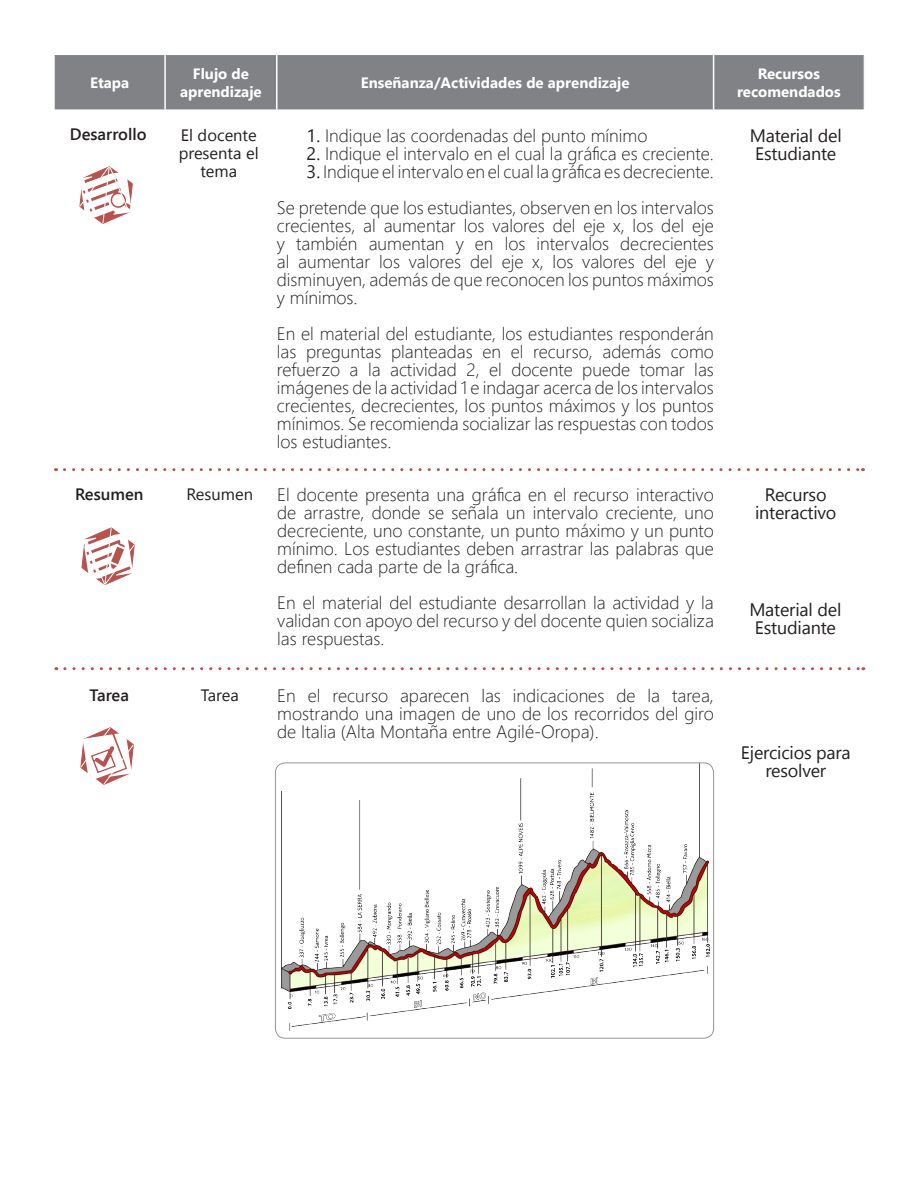
<style>
.page{position:relative;width:918px;height:1188px;background:#fff}
.page>*{position:absolute;margin:0;border:0;box-sizing:border-box;transform-origin:0 0}
.Tex_gen{font:300 18px/18px "Segoe UI";color:#231f20;text-align:justify}
.Tex_gen-2{font:18px/18px "Segoe UI";letter-spacing:-.01em;color:#231f20;text-align:center}
.Tex_gen-3{font:16.5px/18px "Segoe UI";color:#231f20;text-align:center}
.Tex_gen-4{font:600 16.5px "Segoe UI";color:#231f20}
.t1{font:700 15px/18px "Segoe UI";color:#fff;text-align:center}
.s1{font-weight:400}
</style>
<div class="page">
<div style="left:56px;top:56px;width:806px;height:53px;background:#808285"></div>
<hr style="left:164px;top:55px;width:2px;height:54px;background:#fff">
<hr style="left:276px;top:55px;width:2px;height:54px;background:#fff">
<hr style="left:713px;top:55px;width:1px;height:54px;background:#fff">
<div style="left:54px;top:54px;width:810px;height:57px;border:1px solid #fff"></div>
<svg style="left:81px;top:527px;width:54px;height:58px"></svg>
<svg style="left:80px;top:727px;width:54px;height:58px"></svg>
<svg style="left:64px;top:468px;width:799px;height:3px"></svg>
<svg style="left:65px;top:667px;width:799px;height:3px"></svg>
<img style="left:277px;top:763px;width:436px;height:272px">
<div style="left:275px;top:763px;width:439px;height:276px;border:1px solid #939598;border-radius:10px"></div>
<svg style="left:79px;top:166px;width:54px;height:58px"></svg>
<p class="t1" style="left:90px;top:73px;width:41px">Etapa</p>
<p class="t1" style="left:180px;top:64px;width:83px">Flujo de aprendizaje</p>
<p class="t1" style="left:361px;top:73px;width:270px">Enseñanza/Actividades de aprendizaje</p>
<p class="t1" style="left:737px;top:64px;width:105px">Recursos recomendados</p>
<p class="Tex_gen-4" style="left:70px;top:123px;width:78px">Desarrollo</p>
<p class="Tex_gen-3" style="left:179px;top:126px;width:81px">El docente presenta el tema</p>
<p class="Tex_gen-4" style="left:75px;top:483px;width:70px">Resumen</p>
<p class="Tex_gen-3" style="left:187px;top:485px;width:68px">Resumen</p>
<p class="Tex_gen-4" style="left:90px;top:684px;width:41px">Tarea</p>
<p class="Tex_gen-3" style="left:201px;top:686px;width:39px">Tarea</p>
<p class="Tex_gen" style="left:307px;top:125px;width:342px"><span class="s1">1.</span> Indique las coordenadas del punto mínimo</p>
<p class="Tex_gen" style="left:307px;top:143px;width:409px"><span class="s1">2.</span> Indique el intervalo en el cual la gráfica es creciente.</p>
<p class="Tex_gen" style="left:307px;top:161px;width:409px"><span class="s1">3.</span> Indique el intervalo en el cual la gráfica es decreciente.</p>
<p class="Tex_gen" style="left:277px;top:197px;width:439px">Se pretende que los estudiantes, observen en los intervalos crecientes, al aumentar los valores del eje x, los del eje y también aumentan y en los intervalos decrecientes al aumentar los valores del eje x, los valores del eje y disminuyen, además de que reconocen los puntos máximos y mínimos.</p>
<p class="Tex_gen" style="left:277px;top:323px;width:439px">En el material del estudiante, los estudiantes responderán las preguntas planteadas en el recurso, además como refuerzo a la actividad 2, el docente puede tomar las imágenes de la actividad 1 e indagar acerca de los intervalos crecientes, decrecientes, los puntos máximos y los puntos mínimos. Se recomienda socializar las respuestas con todos los estudiantes.</p>
<p class="Tex_gen" style="left:277px;top:485px;width:438px">El docente presenta una gráfica en el recurso interactivo de arrastre, donde se señala un intervalo creciente, uno decreciente, uno constante, un punto máximo y un punto mínimo. Los estudiantes deben arrastrar las palabras que definen cada parte de la gráfica.</p>
<p class="Tex_gen" style="left:277px;top:593px;width:438px">En el material del estudiante desarrollan la actividad y la validan con apoyo del recurso y del docente quien socializa las respuestas.</p>
<p class="Tex_gen" style="left:277px;top:686px;width:438px">En el recurso aparecen las indicaciones de la tarea, mostrando una imagen de uno de los recorridos del giro de Italia (Alta Montaña entre Agilé-Oropa).</p>
<p class="Tex_gen-2" style="left:750px;top:126px;width:94px">Material del<br>Estudiante</p>
<p class="Tex_gen-2" style="left:755px;top:486px;width:83px">Recurso interactivo</p>
<p class="Tex_gen-2" style="left:749px;top:600px;width:94px">Material del<br>Estudiante</p>
<p class="Tex_gen-2" style="left:741px;top:743px;width:111px">Ejercicios para resolver</p>
</div>
